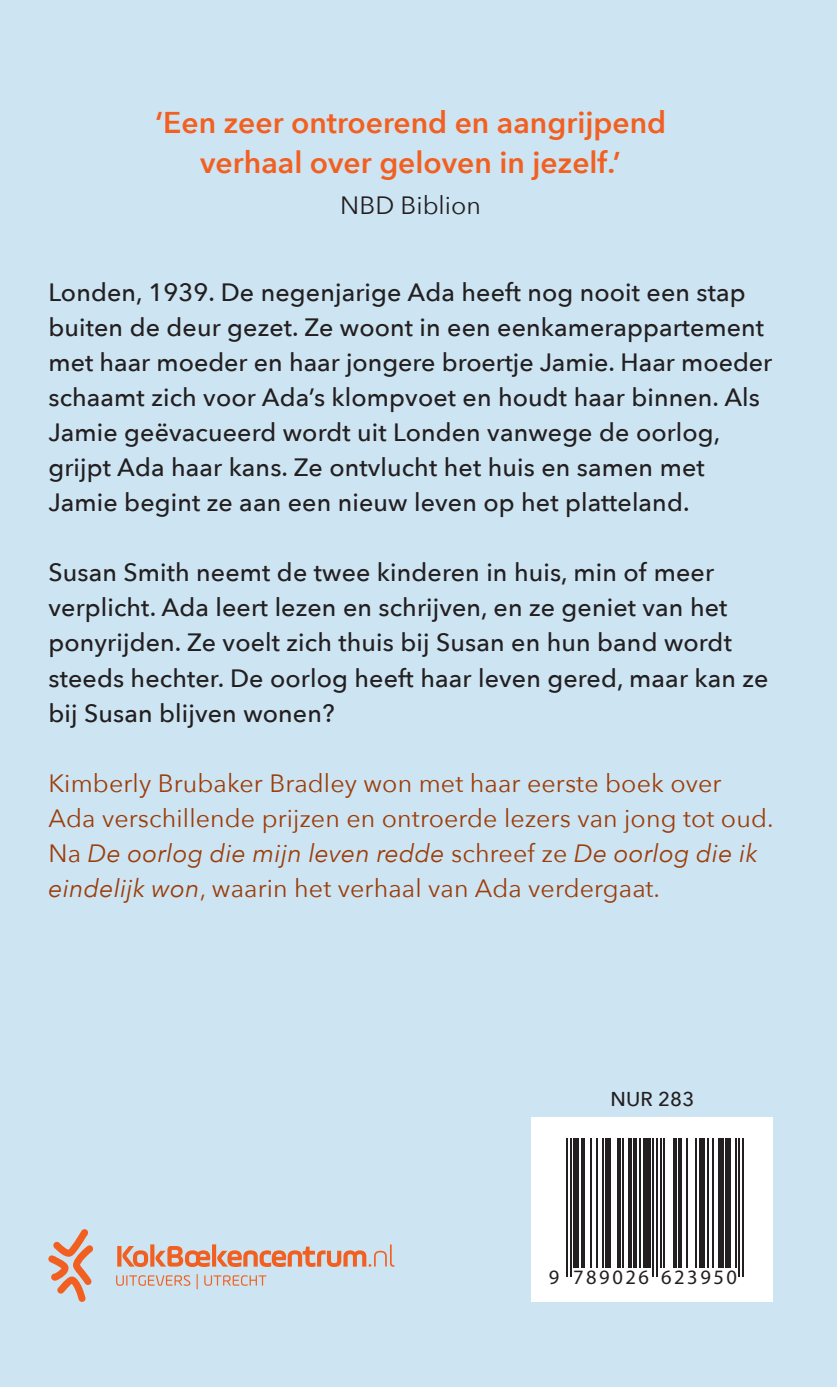
<style>
.page{position:relative;width:837px;height:1387px;background:#fff}
.page>*{position:absolute;margin:0;border:0;box-sizing:border-box;transform-origin:0 0}
.t1{font:600 30px/40px "Avenir Next";color:#f26021;text-align:center}
.t2{font:500 25px/35px "Avenir Next";letter-spacing:.005em;color:#231f20}
.t3{font:25px/35px "Avenir Next";letter-spacing:.005em;color:#9d3d0a}
.t4{font:25px "Avenir Next";color:#231f20}
.t5{font:20.5px "Myriad Pro";letter-spacing:.125em;color:#231f20}
.t6{font:500 20px "Avenir Next";color:#231f20}
.s1{font-style:italic}
.s2{font-style:inherit}
</style>
<div class="page">
<div style="left:0;top:0;width:836px;height:1386px;background:#cde5f3"></div>
<svg style="left:117px;top:1244px;width:277px;height:22px"></svg>
<svg style="left:116px;top:1275px;width:74px;height:10px"></svg>
<svg style="left:196px;top:1274px;width:2px;height:14px"></svg>
<svg style="left:204px;top:1275px;width:62px;height:10px"></svg>
<svg style="left:48px;top:1229px;width:45px;height:72px"></svg>
<div style="left:531px;top:1117px;width:241px;height:184px;background:#fff"></div>
<hr style="left:566px;top:1137px;width:1px;height:139px;background:#231f20">
<hr style="left:569px;top:1137px;width:2px;height:139px;background:#231f20">
<div style="left:573px;top:1137px;width:6px;height:130px;background:#231f20"></div>
<svg style="left:581px;top:1138px;width:3px;height:129px"></svg>
<hr style="left:590px;top:1137px;width:2px;height:130px;background:#231f20">
<hr style="left:596px;top:1137px;width:1px;height:130px;background:#231f20">
<hr style="left:601px;top:1137px;width:2px;height:130px;background:#231f20">
<div style="left:605px;top:1137px;width:5px;height:130px;background:#231f20"></div>
<svg style="left:617px;top:1138px;width:3px;height:129px"></svg>
<hr style="left:622px;top:1137px;width:2px;height:130px;background:#231f20">
<svg style="left:628px;top:1138px;width:3px;height:129px"></svg>
<hr style="left:633px;top:1137px;width:4px;height:130px;background:#231f20">
<hr style="left:639px;top:1137px;width:1px;height:130px;background:#231f20">
<div style="left:642px;top:1137px;width:8px;height:130px;background:#231f20"></div>
<hr style="left:652px;top:1137px;width:1px;height:139px;background:#231f20">
<hr style="left:655px;top:1137px;width:2px;height:139px;background:#231f20">
<hr style="left:659px;top:1137px;width:2px;height:130px;background:#231f20">
<hr style="left:663px;top:1137px;width:2px;height:130px;background:#231f20">
<svg style="left:673px;top:1138px;width:3px;height:129px"></svg>
<hr style="left:678px;top:1137px;width:4px;height:130px;background:#231f20">
<hr style="left:685px;top:1137px;width:2px;height:130px;background:#231f20">
<hr style="left:695px;top:1137px;width:2px;height:130px;background:#231f20">
<div style="left:698px;top:1137px;width:6px;height:130px;background:#231f20"></div>
<hr style="left:706px;top:1137px;width:2px;height:130px;background:#231f20">
<hr style="left:711px;top:1137px;width:2px;height:130px;background:#231f20">
<div style="left:717px;top:1137px;width:6px;height:130px;background:#231f20"></div>
<div style="left:725px;top:1137px;width:5px;height:130px;background:#231f20"></div>
<hr style="left:734px;top:1137px;width:2px;height:130px;background:#231f20">
<hr style="left:738px;top:1137px;width:2px;height:139px;background:#231f20">
<hr style="left:741px;top:1137px;width:2px;height:139px;background:#231f20">
<p class="t1" style="left:155px;top:102px;width:512px">‘Een zeer ontroerend en aangrĳpend verhaal over geloven in jezelf.’</p>
<p class="t4" style="left:340px;top:190px;width:142px">NBD Biblion</p>
<p class="t2" style="left:48px;top:275px;width:725px">Londen, 1939. De negenjarige Ada heeft nog nooit een stap buiten de deur gezet. Ze woont in een eenkamerappartement met haar moeder en haar jongere broertje Jamie. Haar moeder schaamt zich voor Ada’s klompvoet en houdt haar binnen. Als Jamie geëvacueerd wordt uit Londen vanwege de oorlog, grijpt Ada haar kans. Ze ontvlucht het huis en samen met Jamie begint ze aan een nieuw leven op het platteland.</p>
<p class="t2" style="left:48px;top:555px;width:721px">Susan Smith neemt de twee kinderen in huis, min of meer verplicht. Ada leert lezen en schrijven, en ze geniet van het ponyrijden. Ze voelt zich thuis bij Susan en hun band wordt steeds hechter. De oorlog heeft haar leven gered, maar kan ze bij Susan blijven wonen?</p>
<p class="t3" style="left:48px;top:765px;width:726px">Kimberly Brubaker Bradley won met haar eerste boek over Ada verschillende prijzen en ontroerde lezers van jong tot oud.<br>Na <span class="s1">De oorlog die mijn leven redde</span> schreef ze <span class="s1">De oorlog die ik eindelijk won</span>, waarin het verhaal van Ada verdergaat.</p>
<p class="t6" style="left:610px;top:1086px;width:85px">NUR <span class="s2">283</span></p>
<p class="t5" style="left:548px;top:1263px;width:189px">9 789026 623950</p>
</div>
